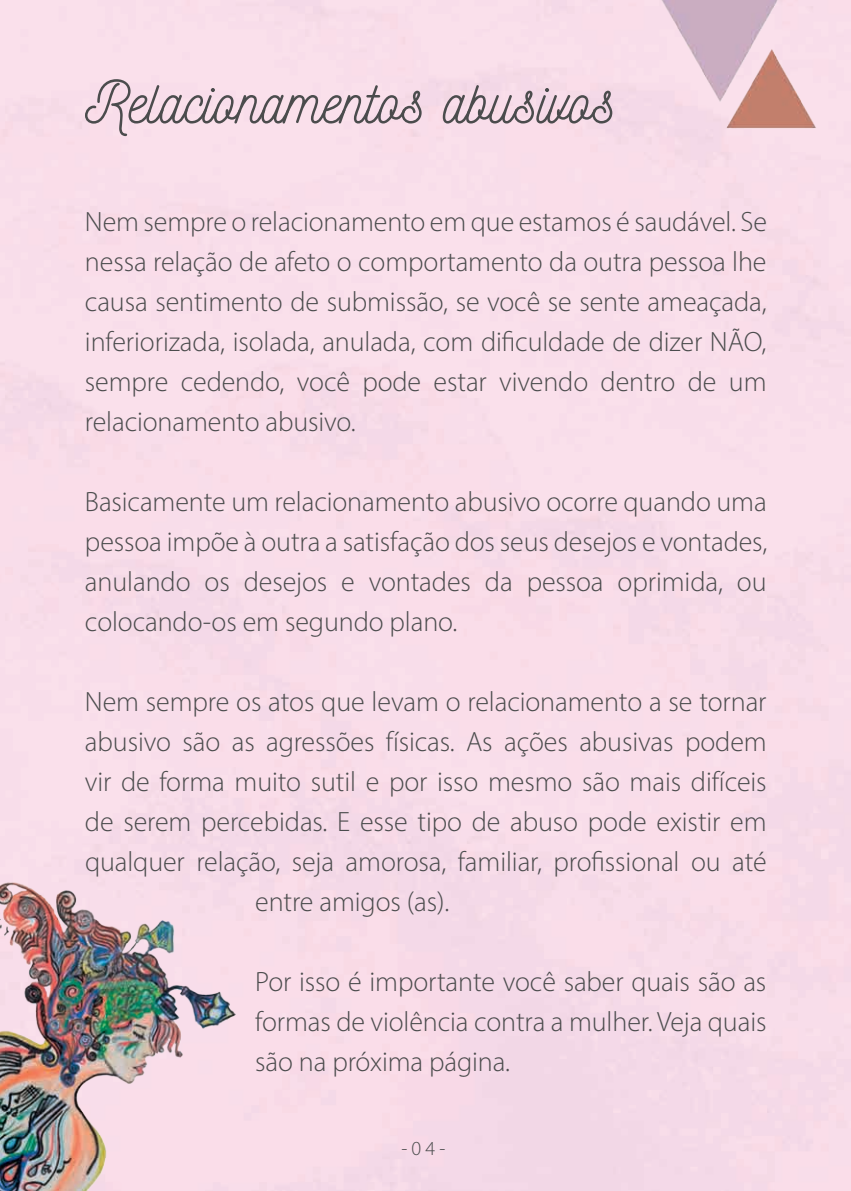
<style>
.page{position:relative;width:851px;height:1191px;background:#fff}
.page>*{position:absolute;margin:0;border:0;box-sizing:border-box;transform-origin:0 0}
.t1{font:60px "Nickainley";color:#4b4c4d}
.t2{font:300 28px/40px "Myriad Pro";letter-spacing:-.005em;color:#4b4c4d;text-align:justify}
.t3{font:300 20px "Myriad Pro";color:#4b4c4d}
</style>
<div class="page">
<div style="left:0;top:0;width:850px;height:1191px;background:#f8dde9"></div>
<h1 class="t1" style="left:85px;top:63px;width:532px">Relacionamentos abusivos</h1>
<p class="t2" style="left:85px;top:201px;width:683px">Nem sempre o relacionamento em que estamos é saudável. Se nessa relação de afeto o comportamento da outra pessoa lhe causa sentimento de submissão, se você se sente ameaçada, inferiorizada, isolada, anulada, com dificuldade de dizer NÃO, sempre cedendo, você pode estar vivendo dentro de um relacionamento abusivo.</p>
<p class="t2" style="left:85px;top:481px;width:683px">Basicamente um relacionamento abusivo ocorre quando uma pessoa impõe à outra a satisfação dos seus desejos e vontades, anulando os desejos e vontades da pessoa oprimida, ou colocando-os em segundo plano.</p>
<p class="t2" style="left:85px;top:681px;width:683px">Nem sempre os atos que levam o relacionamento a se tornar</p>
<p class="t2" style="left:85px;top:721px;width:683px">abusivo são as agressões físicas. As ações abusivas podem</p>
<p class="t2" style="left:85px;top:761px;width:683px">vir de forma muito sutil e por isso mesmo são mais difíceis</p>
<p class="t2" style="left:85px;top:801px;width:683px">de serem percebidas. E esse tipo de abuso pode existir em</p>
<p class="t2" style="left:85px;top:841px;width:683px">qualquer relação, seja amorosa, familiar, profissional ou até</p>
<p class="t2" style="left:255px;top:881px;width:195px">entre amigos (as).</p>
<p class="t2" style="left:255px;top:961px;width:512px">Por isso é importante você saber quais são as formas de violência contra a mulher. Veja quais são na próxima página.</p>
<p class="t3" style="left:401px;top:1136px;width:45px">-04-</p>
</div>
